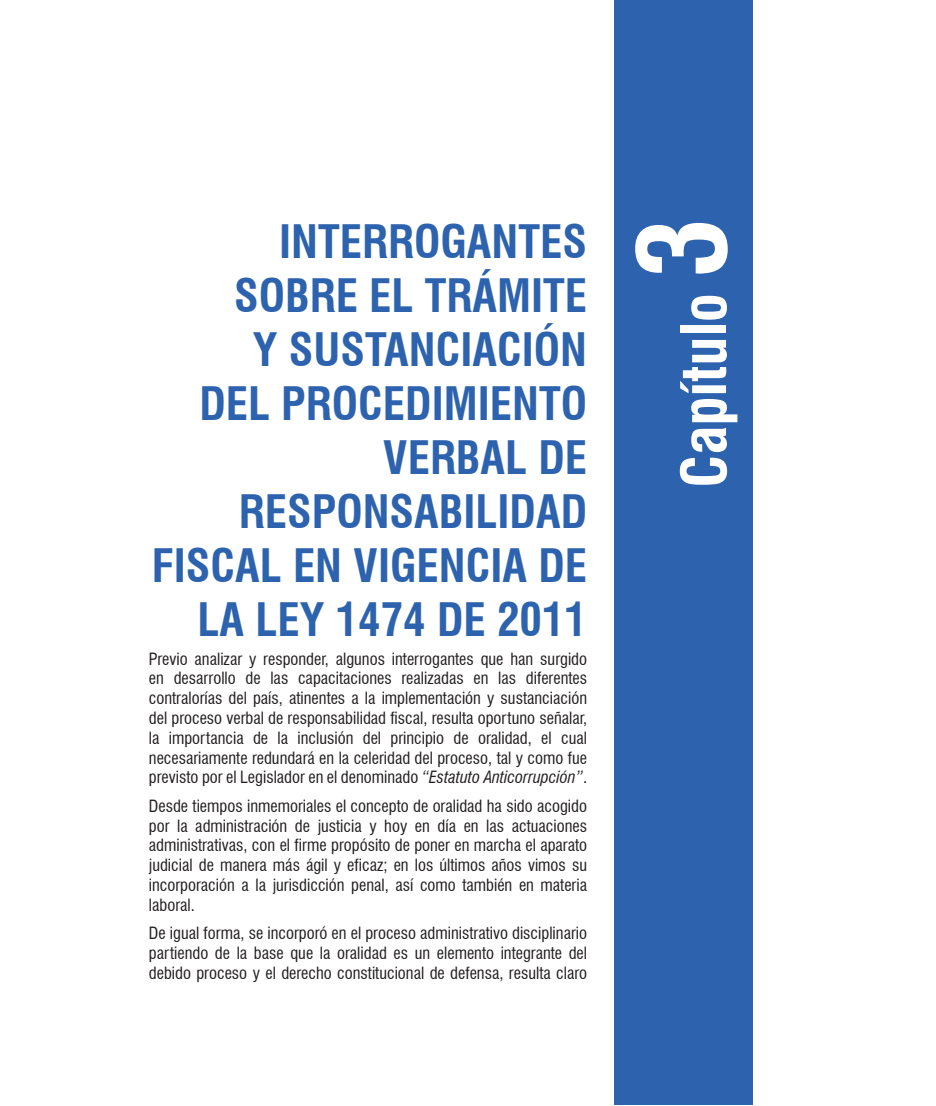
<style>
.page{position:relative;width:936px;height:1106px;background:#fff}
.page>*{position:absolute;margin:0;border:0;box-sizing:border-box;transform-origin:0 0}
.t1{font:700 condensed 60px "Swiss 721 BT";color:#fff}
.t2{font:700 condensed 45px/54px "Swiss 721 BT";color:#2c62ae;text-align:right}
.t3{font:condensed 16.5px/19.8px "Swiss 721 BT";color:#231f20;text-align:justify}
.s1{font-style:italic}
.s2{font-size:120px}
</style>
<div class="page">
<div style="left:613px;top:1px;width:139px;height:1104px;background:#2c62ae"></div>
<h2 class="t2" style="left:152px;top:215px;width:437px">INTERROGANTES<br>SOBRE EL TRÁMITE<br>Y SUSTANCIACIÓN<br>DEL PROCEDIMIENTO<br>VERBAL DE<br>RESPONSABILIDAD<br>FISCAL EN VIGENCIA DE<br>LA LEY 1474 DE 2011</h2>
<p class="t3" style="left:149px;top:648px;width:439px">Previo analizar y responder, algunos interrogantes que han surgido en desarrollo de las capacitaciones realizadas en las diferentes contralorías del país, atinentes a la implementación y sustanciación del proceso verbal de responsabilidad fiscal, resulta oportuno señalar, la importancia de la inclusión del principio de oralidad, el cual necesariamente redundará en la celeridad del proceso, tal y como fue previsto por el Legislador en el denominado <span class="s1">“Estatuto Anticorrupción”</span>.</p>
<p class="t3" style="left:149px;top:795px;width:439px">Desde tiempos inmemoriales el concepto de oralidad ha sido acogido por la administración de justicia y hoy en día en las actuaciones administrativas, con el firme propósito de poner en marcha el aparato judicial de manera más ágil y eficaz; en los últimos años vimos su incorporación a la jurisdicción penal, así como también en materia laboral.</p>
<p class="t3" style="left:149px;top:923px;width:439px">De igual forma, se incorporó en el proceso administrativo disciplinario partiendo de la base que la oralidad es un elemento integrante del debido proceso y el derecho constitucional de defensa, resulta claro</p>
<h1 class="t1" style="left:668px;top:487px;width:271px;rotate:-90deg">Capítulo <span class="s2">3</span></h1>
</div>
